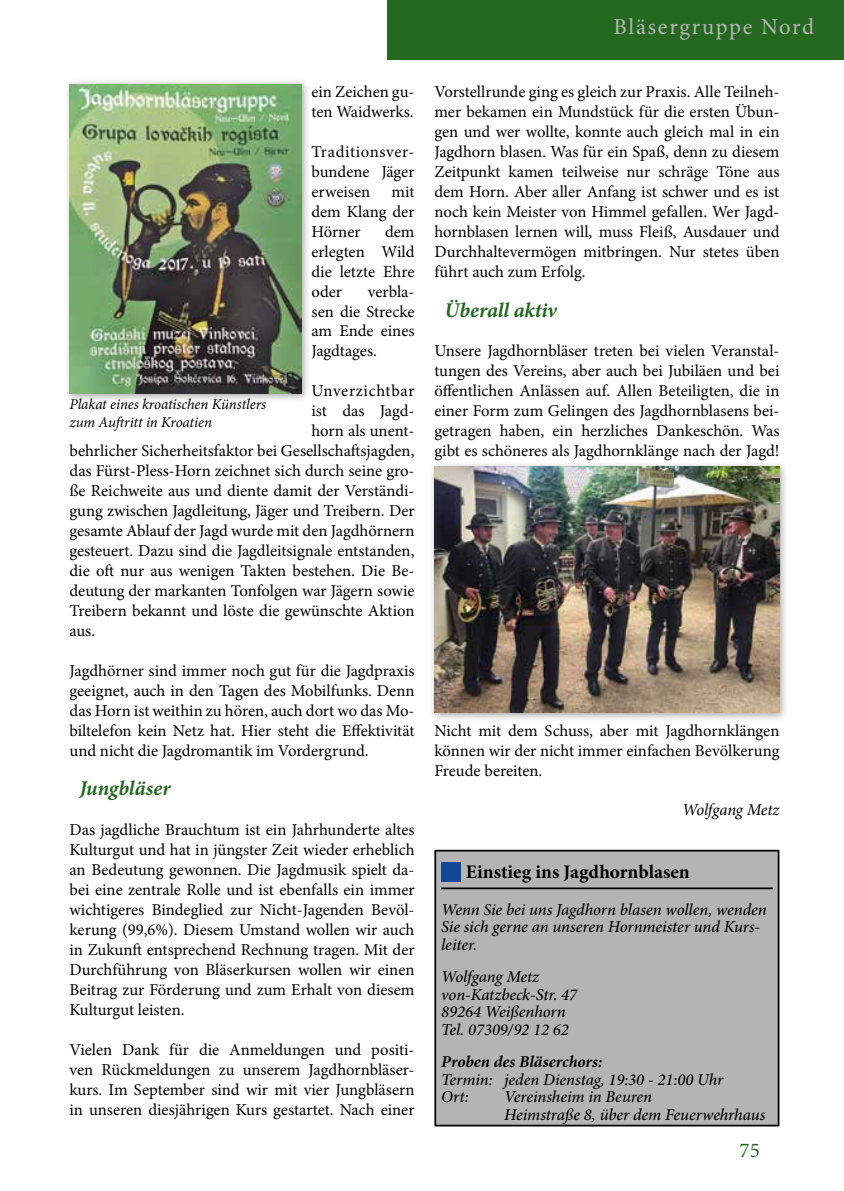
<style>
.page{position:relative;width:844px;height:1191px;background:#fff}
.page>*{position:absolute;margin:0;border:0;box-sizing:border-box;transform-origin:0 0}
.t1{font:22.75px "Minion Pro";letter-spacing:.07em;color:#b5b4b4}
.t2{font:italic 700 21px "Minion Pro";color:#256820}
.t3{font:21px "Minion Pro";color:#256820}
.t4{font:700 19.25px "Minion Pro";color:#000}
.t5{font:16.62px/19.9px "Minion Pro";color:#000;text-align:justify}
.t6{font:italic 500 16.62px/17.5px "Minion Pro";letter-spacing:-.005em;color:#000}
.t7{font:italic 700 16.62px "Minion Pro";color:#000}
.t8{font:16.62px "Minion Pro";letter-spacing:.04em;color:#000}
.t9{font:italic 16.62px "Minion Pro";letter-spacing:-.01em;color:#000}
.t10{font:italic 14.88px/17.5px "Minion Pro";letter-spacing:-.01em;color:#000}
</style>
<div class="page">
<div style="left:435px;top:850px;width:343px;height:275px;background:#b5b4b4"></div>
<hr style="left:441px;top:887px;width:331px;height:2px;background:#000">
<div style="left:441px;top:861px;width:20px;height:20px;background:#124893"></div>
<div style="left:434px;top:849px;width:345px;height:277px;border:2px solid #000"></div>
<div style="left:63px;top:78px;width:248px;height:325px;background:#000;opacity:.35"></div>
<img style="left:69px;top:84px;width:232px;height:309px">
<div style="left:428px;top:460px;width:360px;height:262px;background:#000;opacity:.35"></div>
<img style="left:434px;top:466px;width:345px;height:247px">
<div style="left:387px;top:0;width:456px;height:60px;background:#256820"></div>
<p class="t5" style="left:311px;top:82px;width:105px">ein Zeichen gu&shy;ten Waidwerks.</p>
<p class="t5" style="left:311px;top:142px;width:105px">Traditionsver&shy;bundene Jäger erweisen</p>
<p class="t5" style="left:311px;top:181px;width:105px;text-indent:80px">mit dem Klang der Hörner</p>
<p class="t5" style="left:311px;top:221px;width:105px;text-indent:74px">dem erlegten Wild die letzte Ehre oder</p>
<p class="t5" style="left:311px;top:281px;width:105px;text-indent:56px">verbla&shy;sen die Strecke am Ende eines Jagdtages.</p>
<p class="t8" style="left:311px;top:380px;width:105px">Unverzichtbar</p>
<p class="t5" style="left:311px;top:401px;width:105px">ist das Jagd-</p>
<p class="t5" style="left:311px;top:421px;width:105px">horn als unent-</p>
<p class="t5" style="left:69px;top:441px;width:346px">behrlicher Sicherheitsfaktor bei Gesellschaftsjagden,</p>
<p class="t5" style="left:69px;top:461px;width:346px">das Fürst-Pless-Horn zeichnet sich durch seine gro-</p>
<p class="t5" style="left:69px;top:481px;width:346px">ße Reichweite aus und diente damit der Verständi-</p>
<p class="t5" style="left:69px;top:501px;width:346px">gung zwischen Jagdleitung, Jäger und Treibern. Der</p>
<p class="t5" style="left:69px;top:521px;width:346px">gesamte Ablauf der Jagd wurde mit den Jagdhörnern</p>
<p class="t5" style="left:69px;top:541px;width:346px">gesteuert. Dazu sind die Jagdleitsignale entstanden,</p>
<p class="t5" style="left:69px;top:561px;width:346px">die oft nur aus wenigen Takten bestehen. Die Be-</p>
<p class="t5" style="left:69px;top:580px;width:346px">deutung der markanten Tonfolgen war Jägern sowie</p>
<p class="t5" style="left:69px;top:600px;width:346px">Treibern bekannt und löste die gewünschte Aktion</p>
<p class="t5" style="left:69px;top:620px;width:27px">aus.</p>
<p class="t5" style="left:69px;top:660px;width:346px">Jagdhörner sind immer noch gut für die Jagdpraxis geeignet, auch in den Tagen des Mobilfunks. Denn das Horn ist weithin zu hören, auch dort wo das Mo&shy;biltelefon kein Netz hat. Hier steht die Effektivität und nicht die Jagdromantik im Vordergrund.</p>
<p class="t2" style="left:79px;top:774px;width:93px">Jungbläser</p>
<p class="t5" style="left:69px;top:820px;width:346px">Das jagdliche Brauchtum ist ein Jahrhunderte altes Kulturgut und hat in jüngster Zeit wieder erheblich an Bedeutung gewonnen. Die Jagdmusik spielt da&shy;bei eine zentrale Rolle und ist ebenfalls ein immer wichtigeres Bindeglied zur Nicht-Jagenden Bevöl&shy;kerung (99,6%). Diesem Umstand wollen wir auch in Zukunft entsprechend Rechnung tragen. Mit der Durchführung von Bläserkursen wollen wir einen Beitrag zur Förderung und zum Erhalt von diesem Kulturgut leisten.</p>
<p class="t5" style="left:69px;top:1039px;width:346px">Vielen Dank für die Anmeldungen und positi&shy;ven Rückmeldungen zu unserem Jagdhornbläser&shy;kurs. Im September sind wir mit vier Jungbläsern in unseren diesjährigen Kurs gestartet. Nach einer</p>
<p class="t10" style="left:69px;top:396px;width:198px">Plakat eines kroatischen Künstlers zum Auftritt in Kroatien</p>
<h1 class="t1" style="left:613px;top:12px;width:202px">Bläsergruppe Nord</h1>
<p class="t5" style="left:434px;top:82px;width:346px">Vorstellrunde ging es gleich zur Praxis. Alle Teilneh&shy;mer bekamen ein Mundstück für die ersten Übun&shy;gen und wer wollte, konnte auch gleich mal in ein Jagdhorn blasen. Was für ein Spaß, denn zu diesem Zeitpunkt kamen teilweise nur schräge Töne aus dem Horn. Aber aller Anfang ist schwer und es ist noch kein Meister von Himmel gefallen. Wer Jagd&shy;hornblasen lernen will, muss Fleiß, Ausdauer und Durchhaltevermögen mitbringen. Nur stetes üben führt auch zum Erfolg.</p>
<p class="t2" style="left:444px;top:295px;width:114px">Überall aktiv</p>
<p class="t5" style="left:434px;top:341px;width:346px">Unsere Jagdhornbläser treten bei vielen Veranstal&shy;tungen des Vereins, aber auch bei Jubiläen und bei öffentlichen Anlässen auf. Allen Beteiligten, die in einer Form zum Gelingen des Jagdhornblasens bei&shy;getragen haben, ein herzliches Dankeschön. Was gibt es schöneres als Jagdhornklänge nach der Jagd!</p>
<p class="t5" style="left:434px;top:720px;width:346px">Nicht mit dem Schuss, aber mit Jagdhornklängen können wir der nicht immer einfachen Bevölkerung Freude bereiten.</p>
<p class="t9" style="left:682px;top:798px;width:99px">Wolfgang Metz</p>
<p class="t4" style="left:466px;top:858px;width:225px">Einstieg ins Jagdhornblasen</p>
<p class="t6" style="left:441px;top:900px;width:327px">Wenn Sie bei uns Jagdhorn blasen wollen, wenden<br>Sie sich gerne an unseren Hornmeister und Kurs&shy;leiter.</p>
<p class="t6" style="left:441px;top:968px;width:137px">Wolfgang Metz von-Katzbeck-Str. 47<br>89264 Weißenhorn<br>Tel. 07309/92 12 62</p>
<p class="t7" style="left:441px;top:1050px;width:163px">Proben des Bläserchors:</p>
<p class="t6" style="left:441px;top:1070px;width:284px">Termin: jeden Dienstag, 19:30 - 21:00 Uhr<br>Ort:</p>
<p class="t6" style="left:504px;top:1088px;width:262px">Vereinsheim in Beuren<br>Heimstraße 8, über dem Feuerwehrhaus</p>
<p class="t3" style="left:739px;top:1135px;width:22px">75</p>
</div>
